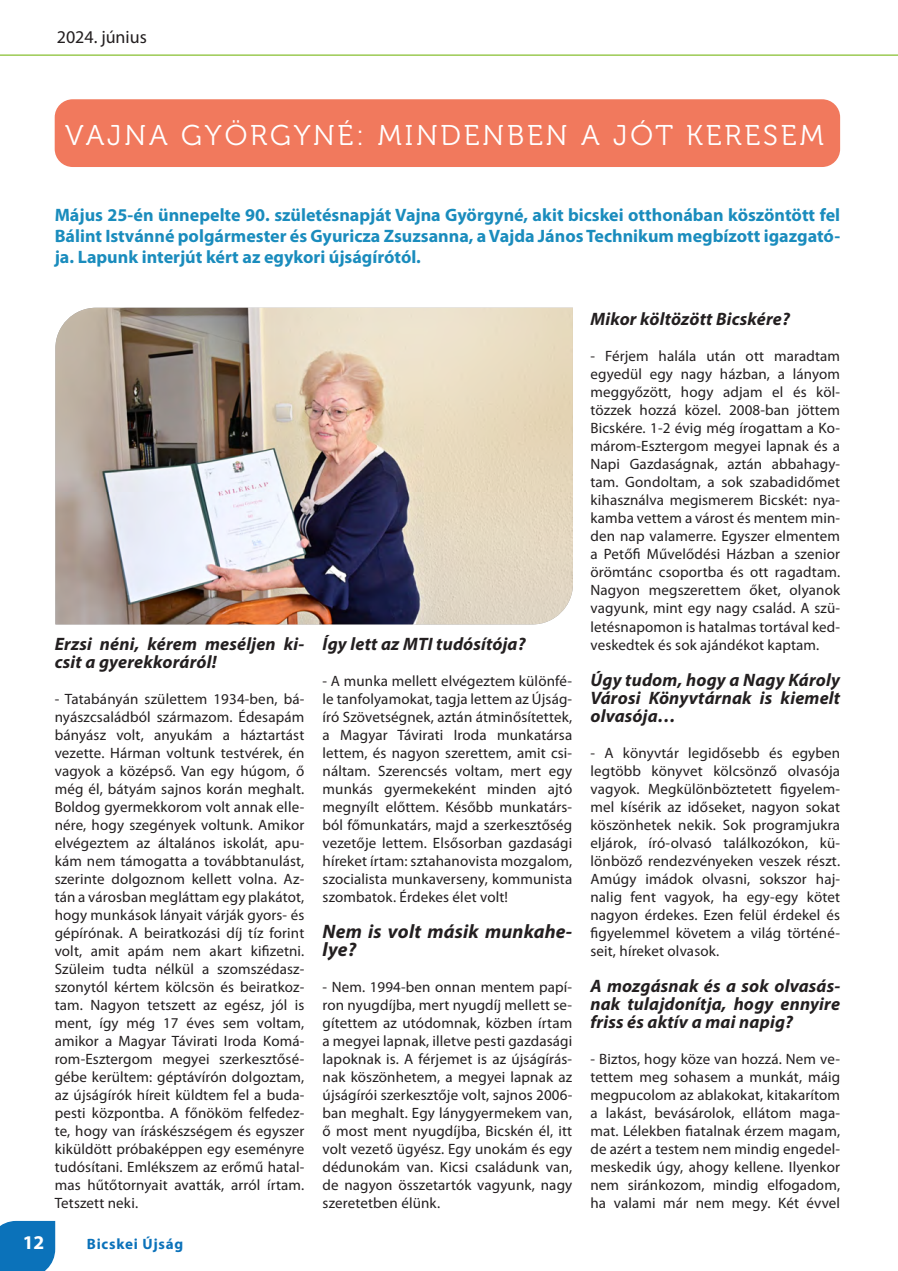
<style>
.page{position:relative;width:898px;height:1271px;background:#fff}
.page>*{position:absolute;margin:0;border:0;box-sizing:border-box;transform-origin:0 0}
.Heading_Master{font:28.5px "Museo 300";letter-spacing:.1em;color:#fff}
.Normal_text{font:italic 700 19.5px/18px "Myriad Pro";letter-spacing:.01em;color:#231f20}
.t1{font:700 19.5px "Myriad Pro";color:#fff}
.Normal_text-2{font:italic 700 18px/18px "Myriad Pro";letter-spacing:.01em;color:#231f20;text-align:justify}
.Body_text{font:700 18px/21px "Myriad Pro";color:#1a8cbd;text-align:justify}
.Subheading{font:18px "Myriad Pro";color:#231f20}
.Normal_text-3{font:15px/18px "Myriad Pro";letter-spacing:.01em;color:#231f20;text-align:justify}
.t2{font:700 15px "Myriad Pro";letter-spacing:.05em;color:#0b72ba}
</style>
<div class="page">
<div style="left:55px;top:99px;width:785px;height:68px;background:#f1795d;border-radius:18px"></div>
<hr style="left:0;top:54px;width:897px;height:2px;background:#9bca53">
<img style="left:55px;top:308px;width:518px;height:316px">
<div style="left:0;top:1221px;width:55px;height:50px;background:#0b72ba"></div>
<p class="Subheading" style="left:57px;top:26px;width:92px">2024. június</p>
<p class="Heading_Master" style="left:65px;top:120px;width:760px">VAJNA GYÖRGYNÉ: MINDENBEN A JÓT KERESEM</p>
<p class="Body_text" style="left:55px;top:204px;width:786px">Május 25-én ünnepelte 90. születésnapját Vajna Györgyné, akit bicskei otthonában köszöntött fel Bálint Istvánné polgármester és Gyuricza Zsuzsanna, a Vajda János Technikum megbízott igazgató&shy;ja. Lapunk interjút kért az egykori újságírótól.</p>
<p class="Normal_text-2" style="left:55px;top:634px;width:251px">Erzsi néni, kérem meséljen ki&shy;csit a gyerekkoráról!</p>
<p class="Normal_text-3" style="left:55px;top:689px;width:251px">- Tatabányán születtem 1934-ben, bá&shy;nyászcsaládból származom. Édesapám bányász volt, anyukám a háztartást vezette. Hárman voltunk testvérek, én vagyok a középső. Van egy húgom, ő még él, bátyám sajnos korán meghalt.<br>Boldog gyermekkorom volt annak elle&shy;nére, hogy szegények voltunk. Amikor elvégeztem az általános iskolát, apu&shy;kám nem támogatta a továbbtanulást, szerinte dolgoznom kellett volna. Az&shy;tán a városban megláttam egy plakátot, hogy munkások lányait várják gyors- és gépírónak. A beiratkozási díj tíz forint volt, amit apám nem akart kifizetni.<br>Szüleim tudta nélkül a szomszédas - szonytól kértem kölcsön és beiratkoz&shy;tam. Nagyon tetszett az egész, jól is ment, így még 17 éves sem voltam, amikor a Magyar Távirati Iroda Komá&shy;rom-Esztergom megyei szerkesztősé&shy;gébe kerültem: géptávírón dolgoztam, az újságírók híreit küldtem fel a buda&shy;pesti központba. A főnököm felfedez&shy;te, hogy van íráskészségem és egyszer kiküldött próbaképpen egy eseményre tudósítani. Emlékszem az erőmű hatal&shy;mas hűtőtornyait avatták, arról írtam.<br>Tetszett neki.</p>
<p class="t1" style="left:23px;top:1229px;width:23px">12</p>
<p class="t2" style="left:87px;top:1233px;width:98px">Bicskei Újság</p>
<p class="Normal_text-2" style="left:322px;top:634px;width:204px">Így lett az MTI tudósítója?</p>
<p class="Normal_text-3" style="left:322px;top:671px;width:251px">- A munka mellett elvégeztem különfé&shy;le tanfolyamokat, tagja lettem az Újság&shy;író Szövetségnek, aztán átminősítettek, a Magyar Távirati Iroda munkatársa lettem, és nagyon szerettem, amit csi&shy;náltam. Szerencsés voltam, mert egy munkás gyermekeként minden ajtó megnyílt előttem. Később munkatárs&shy;ból főmunkatárs, majd a szerkesztőség vezetője lettem. Elsősorban gazdasági híreket írtam: sztahanovista mozgalom, szocialista munkaverseny, kommunista szombatok. Érdekes élet volt!</p>
<p class="Normal_text" style="left:322px;top:921px;width:251px">Nem is volt másik munkahe&shy;lye?</p>
<p class="Normal_text-3" style="left:322px;top:977px;width:251px">- Nem. 1994-ben onnan mentem papí&shy;ron nyugdíjba, mert nyugdíj mellett se&shy;gítettem az utódomnak, közben írtam a megyei lapnak, illetve pesti gazdasági lapoknak is. A férjemet is az újságírás&shy;nak köszönhetem, a megyei lapnak az újságírói szerkesztője volt, sajnos 2006- ban meghalt. Egy lánygyermekem van, ő most ment nyugdíjba, Bicskén él, itt volt vezető ügyész. Egy unokám és egy dédunokám van. Kicsi családunk van, de nagyon összetartók vagyunk, nagy szeretetben élünk.</p>
<p class="Normal_text-2" style="left:590px;top:310px;width:201px">Mikor költözött Bicskére?</p>
<p class="Normal_text-3" style="left:590px;top:347px;width:251px">- Férjem halála után ott maradtam egyedül egy nagy házban, a lányom meggyőzött, hogy adjam el és köl&shy;tözzek hozzá közel. 2008-ban jöttem Bicskére. 1-2 évig még írogattam a Ko&shy;márom-Esztergom megyei lapnak és a Napi Gazdaságnak, aztán abbahagy&shy;tam. Gondoltam, a sok szabadidőmet kihasználva megismerem Bicskét: nya&shy;kamba vettem a várost és mentem min&shy;den nap valamerre. Egyszer elmentem a Petőfi Művelődési Házban a szenior örömtánc csoportba és ott ragadtam.<br>Nagyon megszerettem őket, olyanok vagyunk, mint egy nagy család. A szü&shy;letésnapomon is hatalmas tortával ked&shy;veskedtek és sok ajándékot kaptam.</p>
<p class="Normal_text-2" style="left:590px;top:670px;width:251px">Úgy tudom, hogy a Nagy Károly Városi Könyvtárnak is kiemelt olvasója…</p>
<p class="Normal_text-3" style="left:590px;top:743px;width:251px">- A könyvtár legidősebb és egyben legtöbb könyvet kölcsönző olvasója vagyok. Megkülönböztetett figyelem&shy;mel kísérik az időseket, nagyon sokat köszönhetek nekik. Sok programjukra eljárok, író-olvasó találkozókon, kü&shy;lönböző rendezvényeken veszek részt.<br>Amúgy imádok olvasni, sokszor haj&shy;nalig fent vagyok, ha egy-egy kötet nagyon érdekes. Ezen felül érdekel és figyelemmel követem a világ történé&shy;seit, híreket olvasok.</p>
<p class="Normal_text-2" style="left:590px;top:976px;width:251px">A mozgásnak és a sok olvasás&shy;nak tulajdonítja, hogy ennyire friss és aktív a mai napig?</p>
<p class="Normal_text-3" style="left:590px;top:1049px;width:251px">- Biztos, hogy köze van hozzá. Nem ve&shy;tettem meg sohasem a munkát, máig megpucolom az ablakokat, kitakarítom a lakást, bevásárolok, ellátom maga&shy;mat. Lélekben fiatalnak érzem magam, de azért a testem nem mindig engedel&shy;meskedik úgy, ahogy kellene. Ilyenkor nem siránkozom, mindig elfogadom, ha valami már nem megy. Két évvel</p>
</div>
